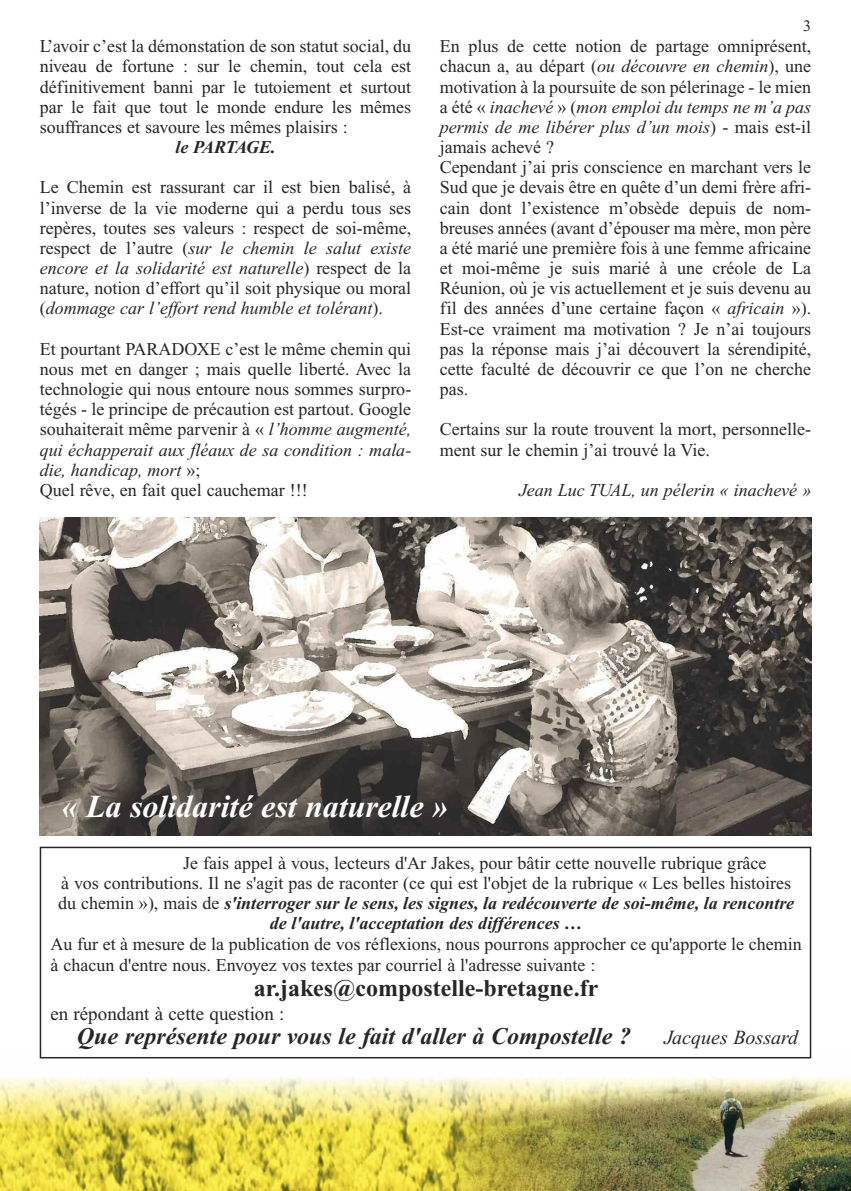
<style>
.page{position:relative;width:851px;height:1191px;background:#fff}
.page>*{position:absolute;margin:0;border:0;box-sizing:border-box;transform-origin:0 0}
.t1{font:italic 700 32px "Times New Roman";color:#fff}
.t2{font:italic 700 24px "Times New Roman";color:#272627}
.t3{font:700 24px "Times New Roman";color:#272627}
.t4{font:italic 20px "Times New Roman";color:#272627}
.t5{font:19px "Times New Roman";color:#272627}
.t6{font:18px/20.2px "Times New Roman";color:#272627}
.t7{font:italic 700 18px "Times New Roman";color:#272627}
.t8{font:italic 18px "Times New Roman";color:#272627}
.t9{font:italic 700 18px "Times New Roman";letter-spacing:-.03em;color:#272627}
.t10{font:16px "Times New Roman";color:#272627}
.s1{font-style:italic}
.s2{font-weight:400;font-style:normal}
</style>
<div class="page">
<img style="left:0;top:1054px;width:850px;height:137px">
<div style="left:40px;top:846px;width:771px;height:212px;border:2px solid #272627"></div>
<img style="left:40px;top:517px;width:771px;height:318px">
<p class="t6" style="left:40px;top:38px;width:373px;text-align:justify">L’avoir c’est la démonstation de son statut social, du niveau de fortune : sur le chemin, tout cela est définitivement banni par le tutoiement et surtout par le fait que tout le monde endure les mêmes souffrances et savoure les mêmes plaisirs :</p>
<p class="t9" style="left:175px;top:141px;width:102px">le PARTAGE.</p>
<p class="t6" style="left:40px;top:179px;width:373px;text-align:justify">Le Chemin est rassurant car il est bien balisé, à l’inverse de la vie moderne qui a perdu tous ses repères, toutes ses valeurs : respect de soi-même, respect de l’autre (<span class="s1">sur le chemin le salut existe encore et la solidarité est naturelle</span>) respect de la nature, notion d’effort qu’il soit physique ou moral (<span class="s1">dommage car l’effort rend humble et tolérant</span>).</p>
<p class="t6" style="left:40px;top:340px;width:373px">Et pourtant PARADOXE c’est le même chemin qui nous met en danger ; mais quelle liberté. Avec la technologie qui nous entoure nous sommes surpro&shy;tégés - le principe de précaution est partout. Google souhaiterait même parvenir à « <span class="s1">l’homme augmenté, qui échapperait aux fléaux de sa condition : mala&shy;die, handicap, mort</span> »;<br>Quel rêve, en fait quel cauchemar !!!</p>
<p class="t10" style="left:803px;top:20px;width:9px">3</p>
<p class="t6" style="left:439px;top:38px;width:373px">En plus de cette notion de partage omniprésent, chacun a, au départ (<span class="s1">ou découvre en chemin</span>), une motivation à la poursuite de son pélerinage - le mien a été « <span class="s1">inachevé</span> » (<span class="s1">mon emploi du temps ne m’a pas permis de me libérer plus d’un mois</span>) - mais est-il jamais achevé ?<br>Cependant j’ai pris conscience en marchant vers le Sud que je devais être en quête d’un demi frère afri&shy;cain dont l’existence m’obsède depuis de nom&shy;breuses années (avant d’épouser ma mère, mon père a été marié une première fois à une femme africaine et moi-même je suis marié à une créole de La Réunion, où je vis actuellement et je suis devenu au fil des années d’une certaine façon « <span class="s1">africain</span> »).<br>Est-ce vraiment ma motivation ? Je n’ai toujours pas la réponse mais j’ai découvert la sérendipité, cette faculté de découvrir ce que l’on ne cherche pas.</p>
<p class="t6" style="left:439px;top:421px;width:373px">Certains sur la route trouvent la mort, personnelle&shy;ment sur le chemin j’ai trouvé la Vie.</p>
<p class="t8" style="left:519px;top:483px;width:293px">Jean Luc TUAL, un pélerin « inachevé »</p>
<h1 class="t1" style="left:62px;top:795px;width:388px">« La solidarité est naturelle »</h1>
<p class="t6" style="left:183px;top:854px;width:585px">Je fais appel à vous, lecteurs d'Ar Jakes, pour bâtir cette nouvelle rubrique grâce</p>
<p class="t6" style="left:61px;top:874px;width:731px">à vos contributions. Il ne s'agit pas de raconter (ce qui est l'objet de la rubrique « Les belles histoires</p>
<p class="t7" style="left:58px;top:897px;width:737px"><span class="s2">du chemin »), mais de</span> s'interroger sur le sens, les signes, la redécouverte de soi-même, la rencontre</p>
<p class="t7" style="left:269px;top:917px;width:314px">de l'autre, l'acceptation des différences …</p>
<p class="t6" style="left:50px;top:934px;width:753px;line-height:21.6px">Au fur et à mesure de la publication de vos réflexions, nous pourrons approcher ce qu'apporte le chemin à chacun d'entre nous. Envoyez vos textes par courriel à l'adresse suivante :</p>
<h2 class="t3" style="left:254px;top:980px;width:346px">ar.jakes@compostelle-bretagne.fr</h2>
<p class="t5" style="left:50px;top:1006px;width:235px">en répondant à cette question :</p>
<h2 class="t2" style="left:77px;top:1028px;width:555px">Que représente pour vous le fait d'aller à Compostelle ?</h2>
<p class="t4" style="left:664px;top:1030px;width:136px">Jacques Bossard</p>
</div>
